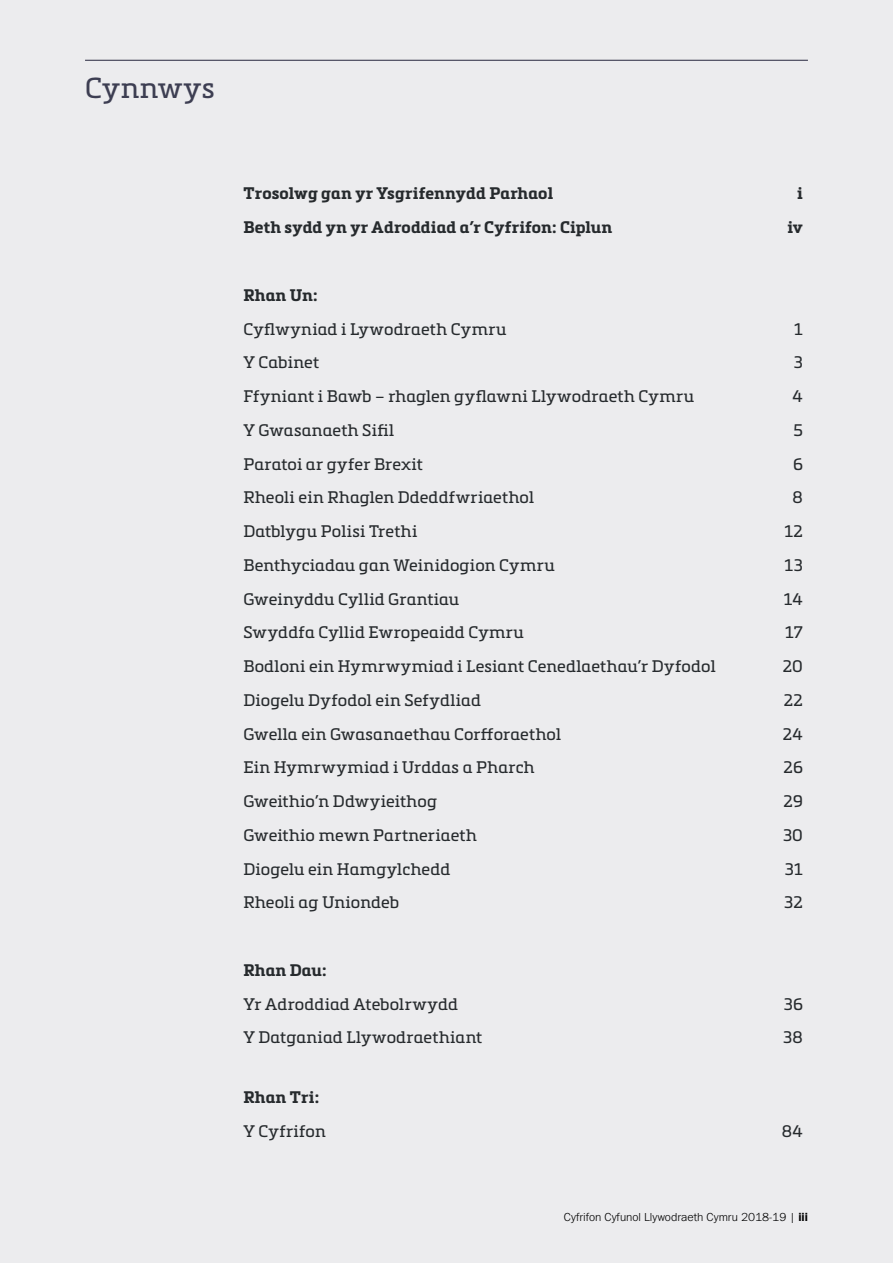
<style>
.page{position:relative;width:893px;height:1263px;background:#ececee}
.page>*{position:absolute;margin:0;border:0;box-sizing:border-box;transform-origin:0 0}
.H1_Heading{font:28.5px "Metronic Slab Pro";letter-spacing:.015em;color:#3d3e52}
.Contents_Text_9mm_sp{font:16.5px "Metronic Slab Pro";letter-spacing:.01em;color:#262a2d}
.Contents_Text{font:700 16.5px "Metronic Slab Pro";letter-spacing:.01em;color:#262a2d}
.Contents{font:16.5px "Metronic Slab Pro";letter-spacing:.02em;color:#262a2d}
.Contents-2{font:700 16.5px "Metronic Slab Pro";letter-spacing:.02em;color:#262a2d}
.t1{font:300 12px "Franklin Gothic URW";color:#000}
.s1{font-family:"Franklin Gothic URW Dem";font-weight:400}
</style>
<div class="page">
<hr style="left:85px;top:60px;width:723px;height:1px;background:#3d3e52">
<h1 class="H1_Heading" style="left:85px;top:67px;width:131px">Cynnwys</h1>
<p class="Contents_Text" style="left:243px;top:183px;width:311px">Trosolwg gan yr Ysgrifennydd Parhaol</p>
<p class="Contents_Text" style="left:797px;top:183px;width:7px">i</p>
<p class="Contents_Text" style="left:243px;top:217px;width:371px">Beth sydd yn yr Adroddiad a’r Cyfrifon: Ciplun</p>
<p class="Contents_Text" style="left:787px;top:217px;width:17px">iv</p>
<p class="Contents_Text" style="left:243px;top:284px;width:76px">Rhan Un:</p>
<p class="Contents_Text_9mm_sp" style="left:243px;top:317px;width:265px">Cyflwyniad i Lywodraeth Cymru</p>
<p class="Contents_Text_9mm_sp" style="left:794px;top:317px;width:10px">1</p>
<p class="Contents_Text_9mm_sp" style="left:243px;top:351px;width:77px">Y Cabinet</p>
<p class="Contents_Text_9mm_sp" style="left:794px;top:351px;width:11px">3</p>
<p class="Contents_Text_9mm_sp" style="left:243px;top:384px;width:452px">Ffyniant i Bawb – rhaglen gyflawni Llywodraeth Cymru</p>
<p class="Contents_Text_9mm_sp" style="left:792px;top:384px;width:12px">4</p>
<p class="Contents_Text_9mm_sp" style="left:243px;top:418px;width:152px">Y Gwasanaeth Sifil</p>
<p class="Contents_Text_9mm_sp" style="left:793px;top:418px;width:11px">5</p>
<p class="Contents_Text_9mm_sp" style="left:243px;top:452px;width:181px">Paratoi ar gyfer Brexit</p>
<p class="Contents_Text_9mm_sp" style="left:793px;top:452px;width:11px">6</p>
<p class="Contents_Text_9mm_sp" style="left:243px;top:486px;width:292px">Rheoli ein Rhaglen Ddeddfwriaethol</p>
<p class="Contents_Text_9mm_sp" style="left:793px;top:486px;width:12px">8</p>
<p class="Contents_Text_9mm_sp" style="left:243px;top:519px;width:175px">Datblygu Polisi Trethi</p>
<p class="Contents_Text_9mm_sp" style="left:784px;top:519px;width:20px">12</p>
<p class="Contents_Text_9mm_sp" style="left:243px;top:553px;width:313px">Benthyciadau gan Weinidogion Cymru</p>
<p class="Contents_Text_9mm_sp" style="left:785px;top:553px;width:20px">13</p>
<p class="Contents_Text_9mm_sp" style="left:243px;top:587px;width:217px">Gweinyddu Cyllid Grantiau</p>
<p class="Contents_Text_9mm_sp" style="left:784px;top:587px;width:20px">14</p>
<p class="Contents_Text_9mm_sp" style="left:243px;top:621px;width:282px">Swyddfa Cyllid Ewropeaidd Cymru</p>
<p class="Contents_Text_9mm_sp" style="left:785px;top:621px;width:19px">17</p>
<p class="Contents_Text_9mm_sp" style="left:243px;top:654px;width:474px">Bodloni ein Hymrwymiad i Lesiant Cenedlaethau’r Dyfodol</p>
<p class="Contents_Text_9mm_sp" style="left:783px;top:654px;width:22px">20</p>
<p class="Contents_Text_9mm_sp" style="left:243px;top:688px;width:239px">Diogelu Dyfodol ein Sefydliad</p>
<p class="Contents_Text_9mm_sp" style="left:784px;top:688px;width:20px">22</p>
<p class="Contents_Text_9mm_sp" style="left:243px;top:722px;width:319px">Gwella ein Gwasanaethau Corfforaethol</p>
<p class="Contents_Text_9mm_sp" style="left:783px;top:722px;width:22px">24</p>
<p class="Contents_Text_9mm_sp" style="left:243px;top:756px;width:293px">Ein Hymrwymiad i Urddas a Pharch</p>
<p class="Contents_Text_9mm_sp" style="left:784px;top:756px;width:21px">26</p>
<p class="Contents_Text_9mm_sp" style="left:243px;top:789px;width:195px">Gweithio’n Ddwyieithog</p>
<p class="Contents_Text_9mm_sp" style="left:784px;top:789px;width:21px">29</p>
<p class="Contents_Text_9mm_sp" style="left:243px;top:823px;width:235px">Gweithio mewn Partneriaeth</p>
<p class="Contents_Text_9mm_sp" style="left:783px;top:823px;width:21px">30</p>
<p class="Contents_Text_9mm_sp" style="left:243px;top:857px;width:208px">Diogelu ein Hamgylchedd</p>
<p class="Contents_Text_9mm_sp" style="left:785px;top:857px;width:19px">31</p>
<p class="Contents_Text_9mm_sp" style="left:243px;top:891px;width:157px">Rheoli ag Uniondeb</p>
<p class="Contents_Text_9mm_sp" style="left:784px;top:891px;width:20px">32</p>
<p class="Contents_Text" style="left:243px;top:960px;width:85px">Rhan Dau:</p>
<p class="Contents_Text_9mm_sp" style="left:243px;top:992px;width:216px">Yr Adroddiad Atebolrwydd</p>
<p class="Contents_Text_9mm_sp" style="left:784px;top:992px;width:21px">36</p>
<p class="Contents_Text_9mm_sp" style="left:243px;top:1026px;width:240px">Y Datganiad Llywodraethiant</p>
<p class="Contents_Text_9mm_sp" style="left:783px;top:1026px;width:21px">38</p>
<p class="Contents-2" style="left:243px;top:1086px;width:77px">Rhan Tri:</p>
<p class="Contents" style="left:243px;top:1119px;width:84px">Y Cyfrifon</p>
<p class="Contents" style="left:782px;top:1119px;width:22px">84</p>
<p class="t1" style="left:558px;top:1210px;width:236px">Cyfrifon Cyfunol Llywodraeth Cymru 2018-19 |</p>
<p class="t1" style="left:564px;top:1210px;width:246px">Cyfrifon Cyfunol Llywodraeth Cymru 2018-19 | <span class="s1">iii</span></p>
</div>
